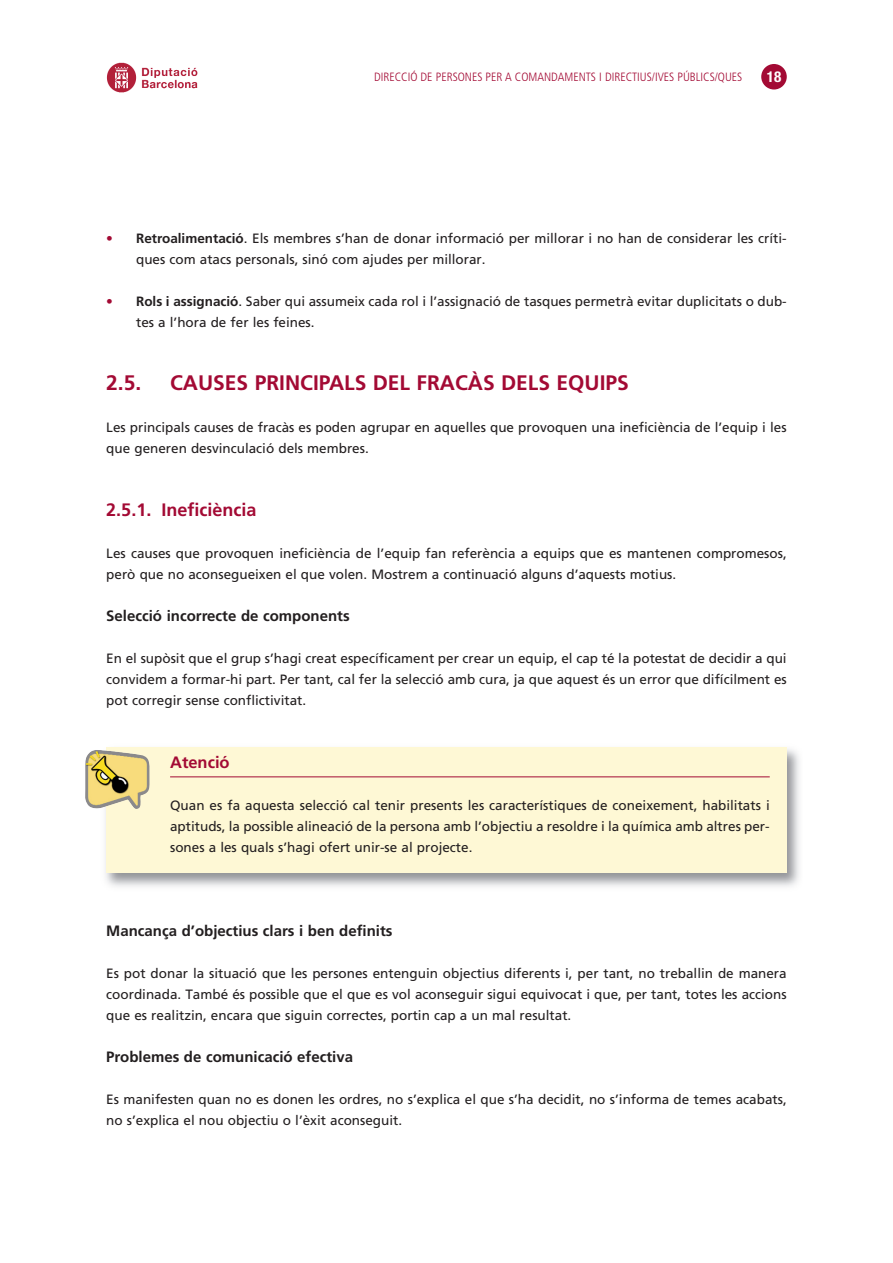
<style>
.page{position:relative;width:893px;height:1263px;background:#fff}
.page>*{position:absolute;margin:0;border:0;box-sizing:border-box;transform-origin:0 0}
.t1{font:700 21px "Frutiger LT Std";color:#a30a34}
.t2{font:700 18px "Frutiger LT Std";color:#a30a34}
.t3{font:700 16.5px "Frutiger LT Std";color:#a30a34}
.t4{font:700 15px "Frutiger LT Std";color:#231f20}
.t5{font:700 condensed 15px "Helvetica Neue";color:#fff}
.t6{font:13.5px/21px "Frutiger LT Std";color:#231f20}
.t7{font:300 condensed 12px "Frutiger";color:#a30a34}
.s1{color:#a30a34}
.s2{font-weight:700}
</style>
<div class="page">
<img style="left:105px;top:747px;width:694px;height:140px">
<div style="left:106px;top:748px;width:681px;height:125px;background:#fef8d5"></div>
<img style="left:85px;top:750px;width:64px;height:60px">
<img style="left:106px;top:62px;width:92px;height:31px">
<div style="left:761px;top:64px;width:26px;height:26px;background:#a30a34;border-radius:50%"></div>
<hr style="left:170px;top:777px;width:600px;height:1px;background:#a30a34">
<p class="t7" style="left:374px;top:72px;width:370px">DIRECCIÓ DE PERSONES PER A COMANDAMENTS I DIRECTIUS/IVES PÚBLICS/QUES</p>
<p class="t5" style="left:767px;top:68px;width:16px">18</p>
<p class="t6" style="left:136px;top:229px;width:652px;text-indent:-30px"><span class="s1">•</span> <span class="s2">Retroalimentació</span>. Els membres s’han de donar informació per millorar i no han de considerar les críti&shy;ques com atacs personals, sinó com ajudes per millorar.</p>
<p class="t6" style="left:136px;top:292px;width:652px;text-indent:-30px"><span class="s1">•</span> <span class="s2">Rols i assignació</span>. Saber qui assumeix cada rol i l’assignació de tasques permetrà evitar duplicitats o dub&shy;tes a l’hora de fer les feines.</p>
<h1 class="t1" style="left:106px;top:374px;width:37px">2.5.</h1>
<h1 class="t1" style="left:170px;top:374px;width:460px">CAUSES PRINCIPALS DEL FRACÀS DELS EQUIPS</h1>
<p class="t6" style="left:106px;top:418px;width:682px">Les principals causes de fracàs es poden agrupar en aquelles que provoquen una ineficiència de l’equip i les que generen desvinculació dels membres.</p>
<h2 class="t2" style="left:106px;top:502px;width:152px">2.5.1. Ineficiència</h2>
<p class="t6" style="left:106px;top:544px;width:682px">Les causes que provoquen ineficiència de l’equip fan referència a equips que es mantenen compromesos, però que no aconsegueixen el que volen. Mostrem a continuació alguns d’aquests motius.</p>
<p class="t4" style="left:106px;top:609px;width:245px">Selecció incorrecte de components</p>
<p class="t6" style="left:106px;top:649px;width:682px;text-align:justify">En el supòsit que el grup s’hagi creat específicament per crear un equip, el cap té la potestat de decidir a qui convidem a formar-hi part. Per tant, cal fer la selecció amb cura, ja que aquest és un error que difícilment es pot corregir sense conflictivitat.</p>
<p class="t3" style="left:170px;top:755px;width:61px">Atenció</p>
<p class="t6" style="left:170px;top:796px;width:601px;text-align:justify">Quan es fa aquesta selecció cal tenir presents les característiques de coneixement, habilitats i aptituds, la possible alineació de la persona amb l’objectiu a resoldre i la química amb altres per&shy;sones a les quals s’hagi ofert unir-se al projecte.</p>
<p class="t4" style="left:106px;top:924px;width:288px">Mancança d’objectius clars i ben definits</p>
<p class="t6" style="left:106px;top:964px;width:682px;text-align:justify">Es pot donar la situació que les persones entenguin objectius diferents i, per tant, no treballin de manera coordinada. També és possible que el que es vol aconseguir sigui equivocat i que, per tant, totes les accions que es realitzin, encara que siguin correctes, portin cap a un mal resultat.</p>
<p class="t4" style="left:106px;top:1050px;width:248px">Problemes de comunicació efectiva</p>
<p class="t6" style="left:106px;top:1090px;width:682px">Es manifesten quan no es donen les ordres, no s’explica el que s’ha decidit, no s’informa de temes acabats, no s’explica el nou objectiu o l’èxit aconseguit.</p>
</div>
